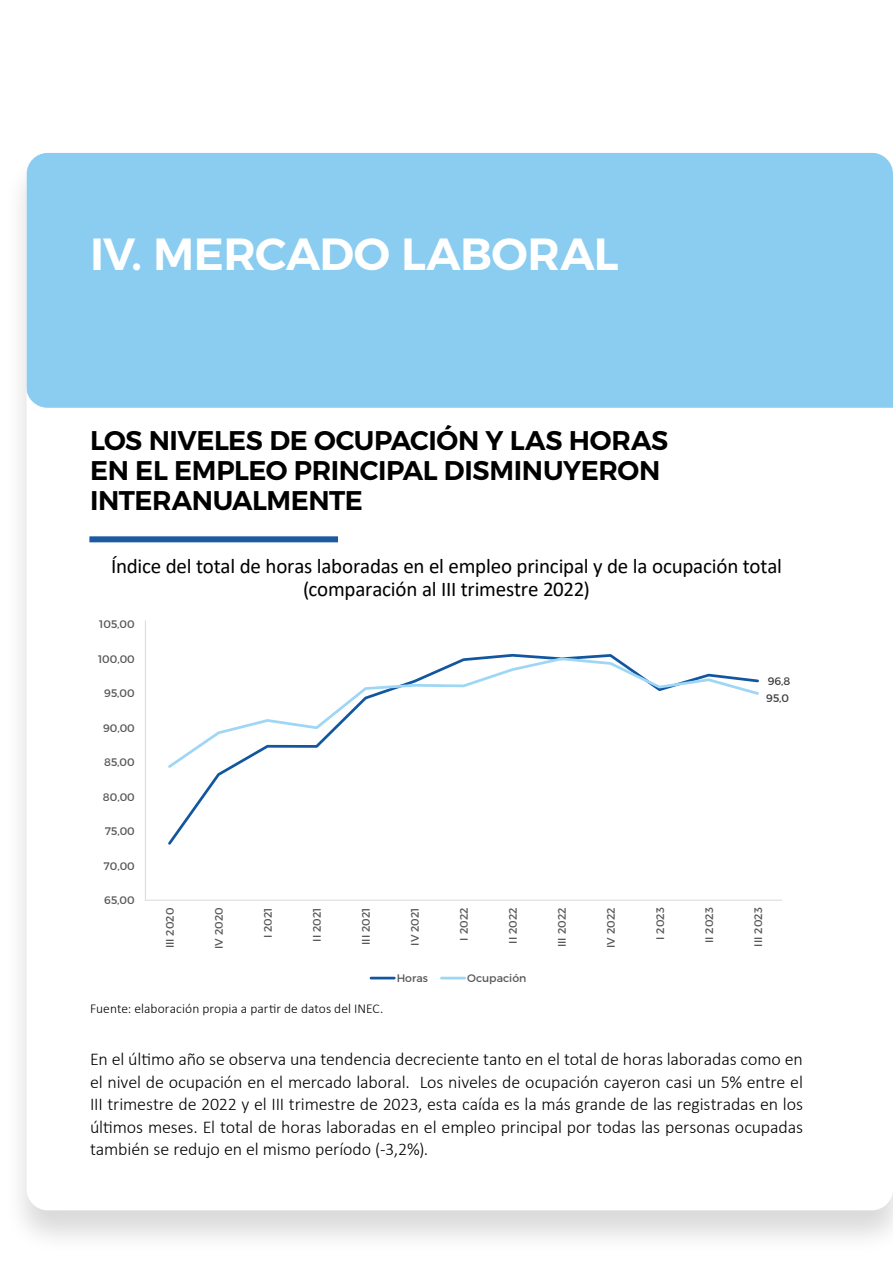
<style>
.page{position:relative;width:893px;height:1263px;background:#fff}
.page>*{position:absolute;margin:0;border:0;box-sizing:border-box;transform-origin:0 0}
.t1{font:45px "Trueno S Bd";letter-spacing:-.01em;color:#fff}
.t2{font:27px/30px "Trueno S Bd";letter-spacing:-.015em;color:#000}
.t3{font:21px/22.5px "Calibri";letter-spacing:-.01em;color:#000;text-align:center}
.t4{font:300 18px/22.5px "Calibri";letter-spacing:-.01em;color:#000;text-align:justify}
.t5{font:300 13.5px "Calibri";letter-spacing:.005em;color:#000}
.t6{font:10.95px "Trueno Rg";color:#595959}
.t7{font:10.95px/16.5px "Trueno Rg";color:#404040}
</style>
<div class="page">
<div style="left:3px;top:150px;width:890px;height:1106px;background:#000;opacity:.15"></div>
<div style="left:27px;top:153px;width:866px;height:1057px;background:#fff;border-radius:21px"></div>
<div style="left:27px;top:153px;width:866px;height:255px;background:#8acdf0"></div>
<div style="left:89px;top:536px;width:249px;height:6px;background:#1b5aa1"></div>
<hr style="left:145px;top:900px;width:637px;height:1px;background:#d9d9d9">
<svg style="left:168px;top:653px;width:446px;height:192px"></svg>
<svg style="left:168px;top:656px;width:591px;height:114px"></svg>
<hr style="left:371px;top:977px;width:23px;height:2px;background:#11569e">
<hr style="left:441px;top:977px;width:24px;height:2px;background:#9dd7f5">
<hr style="left:145px;top:620px;width:1px;height:281px;background:#d8dad9">
<h1 class="t1" style="left:90px;top:226px;width:530px">IV. MERCADO LABORAL</h1>
<h2 class="t2" style="left:90px;top:426px;width:580px">LOS NIVELES DE OCUPACIÓN Y LAS HORAS<br>EN EL EMPLEO PRINCIPAL DISMINUYERON<br>INTERANUALMENTE</h2>
<p class="t3" style="left:111px;top:554px;width:672px">Índice del total de horas laboradas en el empleo principal y de la ocupación total (comparación al III trimestre 2022)</p>
<p class="t6" style="left:99px;top:618px;width:37px">105,00</p>
<p class="t6" style="left:98px;top:652px;width:38px">100,00</p>
<p class="t6" style="left:104px;top:686px;width:32px">95,00</p>
<p class="t6" style="left:103px;top:721px;width:33px">90,00</p>
<p class="t6" style="left:104px;top:755px;width:32px">85,00</p>
<p class="t6" style="left:103px;top:790px;width:33px">80,00</p>
<p class="t6" style="left:105px;top:824px;width:32px">75,00</p>
<p class="t6" style="left:104px;top:859px;width:33px">70,00</p>
<p class="t6" style="left:104px;top:893px;width:32px">65,00</p>
<p class="t7" style="left:766px;top:673px;width:26px">96,8<br>95,0</p>
<p class="t6" style="left:163px;top:948px;width:42px;rotate:-90deg">III 2020</p>
<p class="t6" style="left:212px;top:949px;width:43px;rotate:-90deg">IV 2020</p>
<p class="t6" style="left:261px;top:938px;width:32px;rotate:-90deg">I 2021</p>
<p class="t6" style="left:310px;top:941px;width:36px;rotate:-90deg">II 2021</p>
<p class="t6" style="left:359px;top:945px;width:39px;rotate:-90deg">III 2021</p>
<p class="t6" style="left:408px;top:946px;width:40px;rotate:-90deg">IV 2021</p>
<p class="t6" style="left:457px;top:940px;width:34px;rotate:-90deg">I 2022</p>
<p class="t6" style="left:506px;top:944px;width:38px;rotate:-90deg">II 2022</p>
<p class="t6" style="left:555px;top:947px;width:41px;rotate:-90deg">III 2022</p>
<p class="t6" style="left:604px;top:948px;width:42px;rotate:-90deg">IV 2022</p>
<p class="t6" style="left:653px;top:940px;width:34px;rotate:-90deg">I 2023</p>
<p class="t6" style="left:702px;top:943px;width:37px;rotate:-90deg">II 2023</p>
<p class="t6" style="left:751px;top:946px;width:40px;rotate:-90deg">III 2023</p>
<p class="t6" style="left:397px;top:971px;width:33px">Horas</p>
<p class="t6" style="left:467px;top:971px;width:61px">Ocupación</p>
<p class="t5" style="left:90px;top:1000px;width:295px">Fuente: elaboración propia a partir de datos del INEC.</p>
<p class="t4" style="left:90px;top:1048px;width:714px">En el último año se observa una tendencia decreciente tanto en el total de horas laboradas como en el nivel de ocupación en el mercado laboral. Los niveles de ocupación cayeron casi un 5% entre el III trimestre de 2022 y el III trimestre de 2023, esta caída es la más grande de las registradas en los últimos meses. El total de horas laboradas en el empleo principal por todas las personas ocupadas también se redujo en el mismo período (-3,2%).</p>
</div>
